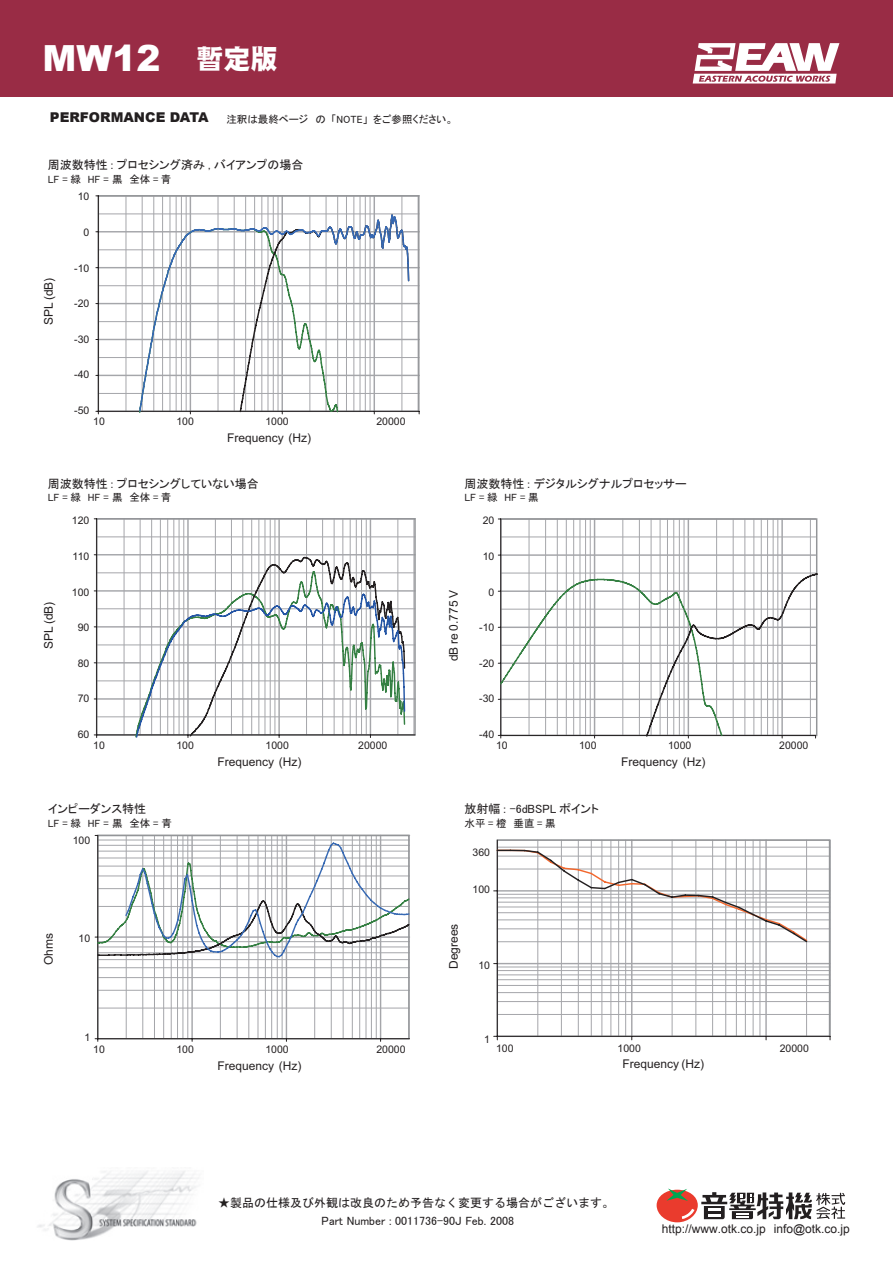
<style>
.page{position:relative;width:893px;height:1263px;background:#fff}
.page>*{position:absolute;margin:0;border:0;box-sizing:border-box;transform-origin:0 0}
.t1{font:900 36px "Arial";color:#fff}
.t2{font:900 13.5px "Arial";color:#231f20}
.t3{font:12px "Arial";color:#231f20}
.t4{font:12px "MS P Gothic";color:#231f20}
.t5{font:12px "MS Gothic";color:#231f20}
.t6{font:10.5px "Arial";color:#231f20}
.t7{font:10.5px "MS P Gothic";color:#231f20}
.s1{font-family:"DHP Gothic EB WIN RKSJ H";font-weight:400;font-size:27px}
</style>
<div class="page">
<div style="left:0;top:0;width:892px;height:97px;background:#992c45"></div>
<svg style="left:693px;top:43px;width:146px;height:41px"></svg>
<img style="left:37px;top:1171px;width:162px;height:69px">
<div style="left:657px;top:1190px;width:41px;height:32px;background:#ea3b2d;border-radius:50%"></div>
<svg style="left:666px;top:1188px;width:22px;height:13px"></svg>
<svg style="left:682px;top:1209px;width:13px;height:10px"></svg>
<svg style="left:701px;top:1192px;width:144px;height:27px"></svg>
<svg style="left:96px;top:196px;width:323px;height:218px"></svg>
<svg style="left:138px;top:213px;width:272px;height:202px"></svg>
<svg style="left:94px;top:519px;width:321px;height:219px"></svg>
<svg style="left:134px;top:556px;width:272px;height:182px"></svg>
<svg style="left:498px;top:519px;width:318px;height:217px"></svg>
<svg style="left:499px;top:572px;width:319px;height:166px"></svg>
<svg style="left:95px;top:835px;width:315px;height:206px"></svg>
<svg style="left:96px;top:841px;width:314px;height:117px"></svg>
<hr style="left:830px;top:840px;width:1px;height:196px;background:#a5a6aa">
<svg style="left:493px;top:840px;width:337px;height:200px"></svg>
<svg style="left:496px;top:849px;width:312px;height:94px"></svg>
<h1 class="t1" style="left:43px;top:32px;width:237px">MW12 <span class="s1">暫定版</span></h1>
<p class="t2" style="left:50px;top:108px;width:160px">PERFORMANCE DATA</p>
<p class="t7" style="left:226px;top:114px;width:228px">注釈は最終ページ　の「NOTE」をご参照ください。</p>
<p class="t4" style="left:48px;top:159px;width:257px">周波数特性 : プロセシング済み , バイアンプの場合</p>
<p class="t7" style="left:48px;top:174px;width:125px">LF = 緑　HF = 黒　全体 = 青</p>
<p class="t3" style="left:41px;top:325px;width:49px;rotate:-90deg">SPL (dB)</p>
<p class="t6" style="left:78px;top:190px;width:13px">10</p>
<p class="t6" style="left:84px;top:225px;width:7px">0</p>
<p class="t6" style="left:74px;top:261px;width:17px">-10</p>
<p class="t6" style="left:74px;top:296px;width:17px">-20</p>
<p class="t6" style="left:74px;top:332px;width:17px">-30</p>
<p class="t6" style="left:74px;top:368px;width:17px">-40</p>
<p class="t6" style="left:74px;top:403px;width:17px">-50</p>
<p class="t6" style="left:93px;top:415px;width:13px">10</p>
<p class="t6" style="left:176px;top:415px;width:19px">100</p>
<p class="t6" style="left:265px;top:415px;width:25px">1000</p>
<p class="t6" style="left:376px;top:415px;width:31px">20000</p>
<p class="t3" style="left:227px;top:430px;width:86px">Frequency (Hz)</p>
<p class="t4" style="left:48px;top:477px;width:212px">周波数特性 : プロセシングしていない場合</p>
<p class="t7" style="left:48px;top:492px;width:125px">LF = 緑　HF = 黒　全体 = 青</p>
<p class="t3" style="left:41px;top:649px;width:49px;rotate:-90deg">SPL (dB)</p>
<p class="t6" style="left:72px;top:514px;width:19px">120</p>
<p class="t6" style="left:73px;top:549px;width:18px">110</p>
<p class="t6" style="left:72px;top:585px;width:19px">100</p>
<p class="t6" style="left:78px;top:620px;width:13px">90</p>
<p class="t6" style="left:78px;top:656px;width:13px">80</p>
<p class="t6" style="left:78px;top:692px;width:13px">70</p>
<p class="t6" style="left:78px;top:727px;width:13px">60</p>
<p class="t6" style="left:93px;top:739px;width:13px">10</p>
<p class="t6" style="left:176px;top:739px;width:19px">100</p>
<p class="t6" style="left:266px;top:739px;width:25px">1000</p>
<p class="t6" style="left:358px;top:739px;width:31px">20000</p>
<p class="t3" style="left:217px;top:754px;width:86px">Frequency (Hz)</p>
<p class="t4" style="left:48px;top:803px;width:100px">インピーダンス特性</p>
<p class="t7" style="left:48px;top:818px;width:126px">LF = 緑　HF = 黒　全体 = 青</p>
<p class="t6" style="left:73px;top:833px;width:19px">100</p>
<p class="t3" style="left:41px;top:965px;width:34px;rotate:-90deg">Ohms</p>
<p class="t6" style="left:79px;top:932px;width:13px">10</p>
<p class="t6" style="left:84px;top:1030px;width:7px">1</p>
<p class="t6" style="left:93px;top:1043px;width:13px">10</p>
<p class="t6" style="left:176px;top:1043px;width:19px">100</p>
<p class="t6" style="left:265px;top:1043px;width:25px">1000</p>
<p class="t6" style="left:376px;top:1043px;width:31px">20000</p>
<p class="t3" style="left:217px;top:1057px;width:86px">Frequency (Hz)</p>
<p class="t4" style="left:465px;top:477px;width:224px">周波数特性 : デジタルシグナルプロセッサー</p>
<p class="t7" style="left:465px;top:492px;width:76px">LF = 緑　HF = 黒</p>
<p class="t3" style="left:446px;top:661px;width:73px;rotate:-90deg">dB re 0.775 V</p>
<p class="t6" style="left:483px;top:514px;width:13px">20</p>
<p class="t6" style="left:483px;top:549px;width:13px">10</p>
<p class="t6" style="left:489px;top:585px;width:7px">0</p>
<p class="t6" style="left:479px;top:620px;width:17px">-10</p>
<p class="t6" style="left:479px;top:656px;width:17px">-20</p>
<p class="t6" style="left:479px;top:692px;width:17px">-30</p>
<p class="t6" style="left:479px;top:727px;width:17px">-40</p>
<p class="t6" style="left:496px;top:739px;width:13px">10</p>
<p class="t6" style="left:579px;top:739px;width:19px">100</p>
<p class="t6" style="left:668px;top:739px;width:25px">1000</p>
<p class="t6" style="left:779px;top:739px;width:31px">20000</p>
<p class="t3" style="left:621px;top:754px;width:86px">Frequency (Hz)</p>
<p class="t4" style="left:465px;top:803px;width:136px">放射幅 : -6dBSPL ポイント</p>
<p class="t7" style="left:465px;top:818px;width:92px">水平 = 橙　垂直 = 黒</p>
<p class="t3" style="left:446px;top:969px;width:47px;rotate:-90deg">Degrees</p>
<p class="t6" style="left:472px;top:845px;width:19px">360</p>
<p class="t6" style="left:472px;top:883px;width:19px">100</p>
<p class="t6" style="left:478px;top:958px;width:13px">10</p>
<p class="t6" style="left:484px;top:1032px;width:7px">1</p>
<p class="t6" style="left:496px;top:1041px;width:19px">100</p>
<p class="t6" style="left:618px;top:1041px;width:25px">1000</p>
<p class="t6" style="left:780px;top:1041px;width:31px">20000</p>
<p class="t3" style="left:622px;top:1056px;width:83px">Frequency (Hz)</p>
<p class="t5" style="left:218px;top:1196px;width:397px">★製品の仕様及び外観は改良のため予告なく変更する場合がございます。</p>
<p class="t4" style="left:322px;top:1215px;width:194px">Part Number : 0011736-90J Feb. 2008</p>
<p class="t3" style="left:662px;top:1220px;width:190px">http://www.otk.co.jp info@otk.co.jp</p>
</div>
